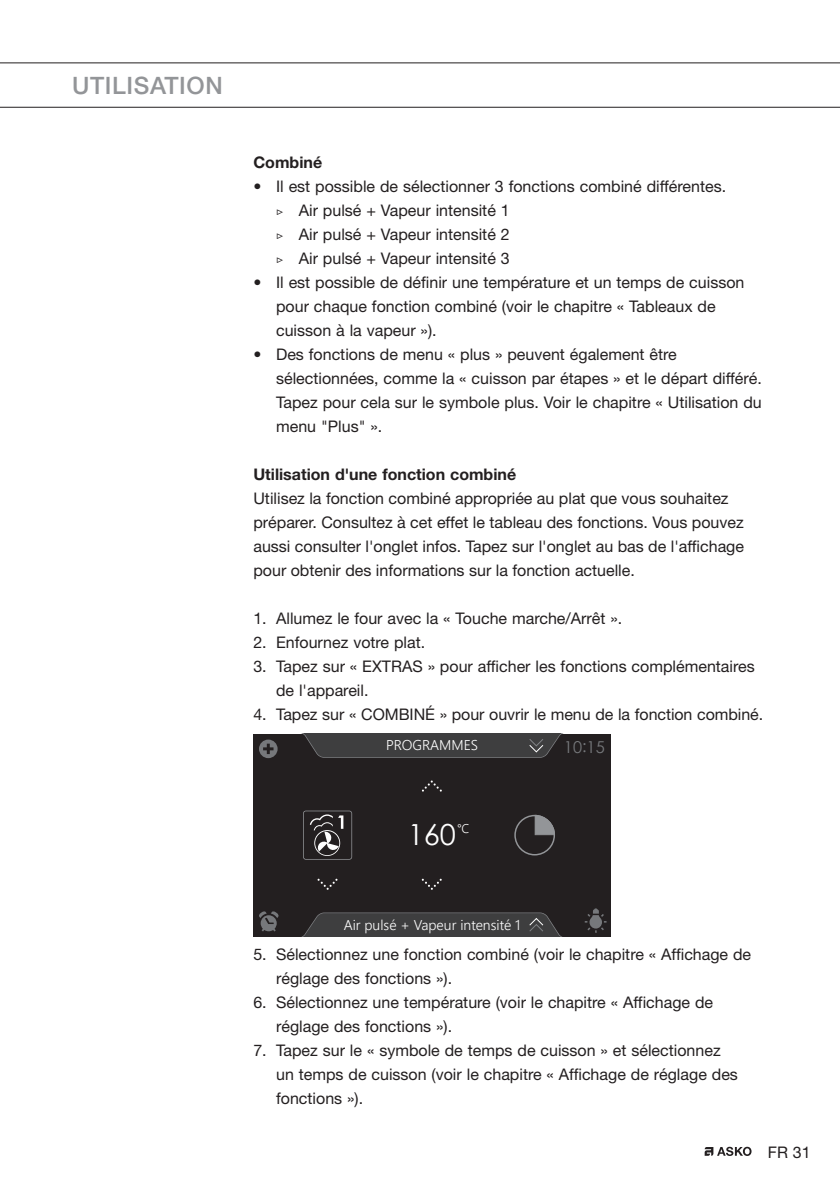
<style>
.page{position:relative;width:840px;height:1191px;background:#fff}
.page>*{position:absolute;margin:0;border:0;box-sizing:border-box;transform-origin:0 0}
.t1{font:29px "Century Gothic";color:#fff}
.t2{font:500 24px "Helvetica Neue";letter-spacing:.025em;color:#939598}
.t3{font:16.4px "Century Gothic";color:#76787b}
.t4{font:16px/24px "Helvetica Neue";color:#231f20}
.t5{font:700 16px "Helvetica Neue";color:#231f20}
.t6{font:300 14.2px "Segoe UI";color:#fff}
.t7{font:300 12.6px "Segoe UI";color:#fff}
.s1{font-family:"Garamond Premr Pro"}
</style>
<div class="page">
<hr style="left:0;top:62px;width:839px;height:1px;background:#231f20">
<hr style="left:0;top:107px;width:839px;height:1px;background:#231f20">
<svg style="left:704px;top:1146px;width:47px;height:10px"></svg>
<div style="left:253px;top:734px;width:357px;height:202px;background:#231f20"></div>
<svg style="left:514px;top:815px;width:40px;height:40px"></svg>
<svg style="left:259px;top:908px;width:348px;height:28px"></svg>
<svg style="left:259px;top:734px;width:303px;height:24px"></svg>
<svg style="left:317px;top:878px;width:20px;height:11px"></svg>
<svg style="left:421px;top:878px;width:20px;height:11px"></svg>
<svg style="left:303px;top:810px;width:49px;height:49px"></svg>
<svg style="left:422px;top:780px;width:19px;height:11px"></svg>
<h2 class="t2" style="left:72px;top:72px;width:152px">UTILISATION</h2>
<p class="t5" style="left:253px;top:152px;width:70px">Combiné</p>
<p class="t4" style="left:276px;top:174px;width:451px;text-indent:-23px">• Il est possible de sélectionner 3 fonctions combiné différentes. <span class="s1">▷</span> Air pulsé + Vapeur intensité 1<br><span class="s1">▷</span> Air pulsé + Vapeur intensité 2<br><span class="s1">▷</span> Air pulsé + Vapeur intensité 3</p>
<p class="t4" style="left:276px;top:270px;width:469px;text-indent:-23px">• Il est possible de définir une température et un temps de cuisson pour chaque fonction combiné (voir le chapitre « Tableaux de cuisson à la vapeur »).</p>
<p class="t4" style="left:276px;top:342px;width:487px;text-indent:-23px">• Des fonctions de menu « plus » peuvent également être sélectionnées, comme la « cuisson par étapes » et le départ différé.<br>Tapez pour cela sur le symbole plus. Voir le chapitre « Utilisation du menu "Plus" ».</p>
<p class="t5" style="left:253px;top:464px;width:264px">Utilisation d'une fonction combiné</p>
<p class="t4" style="left:253px;top:486px;width:492px">Utilisez la fonction combiné appropriée au plat que vous souhaitez préparer. Consultez à cet effet le tableau des fonctions. Vous pouvez aussi consulter l'onglet infos. Tapez sur l'onglet au bas de l'affichage pour obtenir des informations sur la fonction actuelle.</p>
<p class="t4" style="left:253px;top:606px;width:370px">1. Allumez le four avec la « Touche marche/Arrêt ».</p>
<p class="t4" style="left:253px;top:630px;width:173px">2. Enfournez votre plat.</p>
<p class="t4" style="left:276px;top:654px;width:480px;text-indent:-23px">3. Tapez sur « EXTRAS » pour afficher les fonctions complémentaires de l'appareil.</p>
<p class="t4" style="left:253px;top:702px;width:511px">4. Tapez sur « COMBINÉ » pour ouvrir le menu de la fonction combiné.</p>
<p class="t6" style="left:386px;top:734px;width:94px">PROGRAMMES</p>
<p class="t3" style="left:563px;top:735px;width:42px">10:15</p>
<h1 class="t1" style="left:407px;top:814px;width:50px">160</h1>
<p class="t7" style="left:457px;top:818px;width:14px">°C</p>
<p class="t6" style="left:343px;top:913px;width:178px">Air pulsé + Vapeur intensité 1</p>
<p class="t4" style="left:276px;top:942px;width:476px;text-indent:-23px">5. Sélectionnez une fonction combiné (voir le chapitre « Affichage de réglage des fonctions »).</p>
<p class="t4" style="left:276px;top:990px;width:438px;text-indent:-23px">6. Sélectionnez une température (voir le chapitre « Affichage de réglage des fonctions »).</p>
<p class="t4" style="left:276px;top:1038px;width:463px;text-indent:-23px">7. Tapez sur le « symbole de temps de cuisson » et sélectionnez un temps de cuisson (voir le chapitre « Affichage de réglage des fonctions »).</p>
<p class="t4" style="left:767px;top:1140px;width:44px">FR 31</p>
</div>
